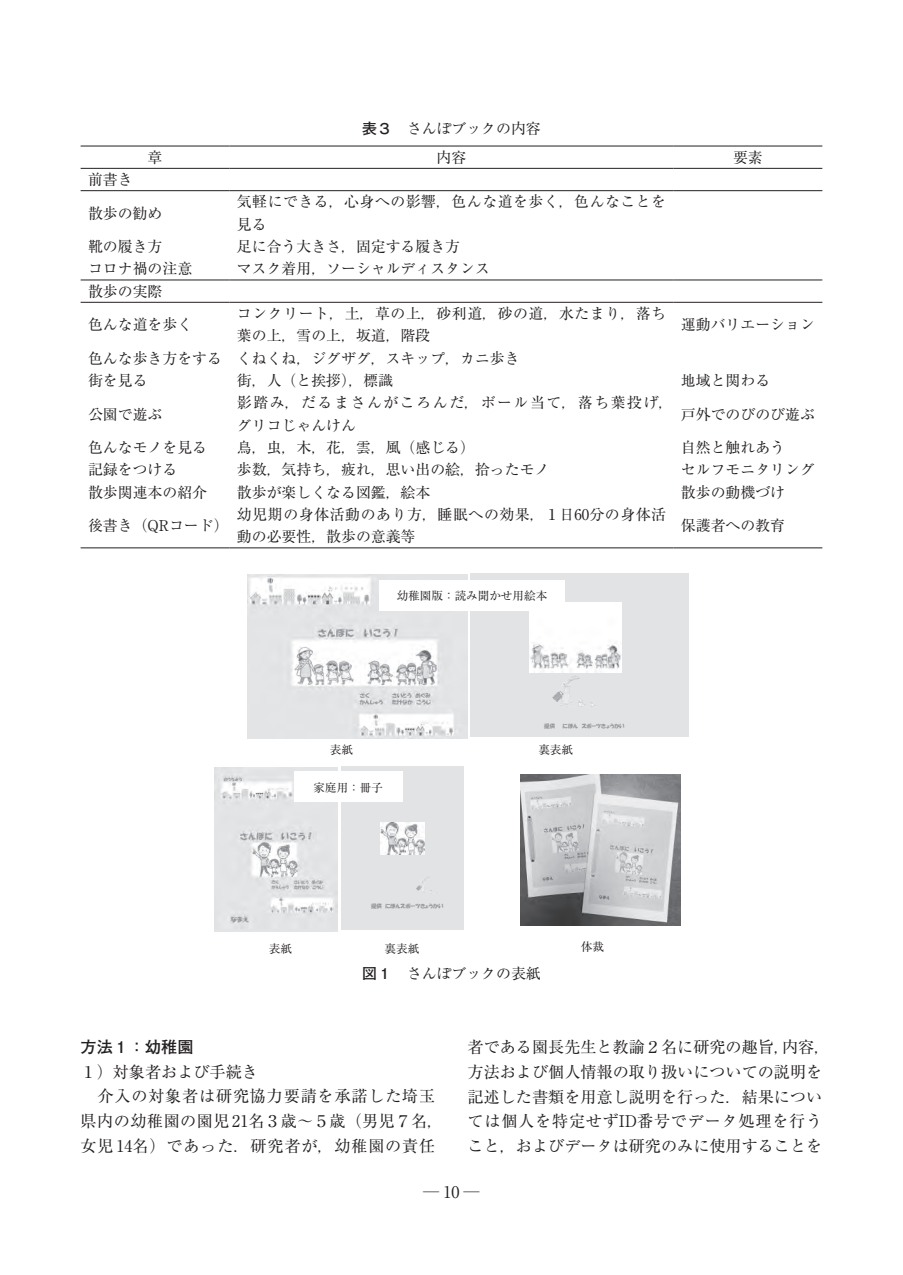
<style>
.page{position:relative;width:903px;height:1275px;background:#fff}
.page>*{position:absolute;margin:0;border:0;box-sizing:border-box;transform-origin:0 0}
.t1{font:16.1px/24.8px "Ryumin Pro";color:#231f20}
.t2{font:16.1px/24.8px "Ryumin Pro";letter-spacing:.05em;color:#231f20}
.t3{font:700 16.1px "Futo Go B101 Pro";color:#231f20}
.t4{font:14.88px/22.4px "Ryumin Pro";color:#231f20}
.t5{font:14.88px/22.4px "Ryumin Pro";letter-spacing:.04em;color:#231f20}
.t6{font:14.88px/22.4px "Ryumin Pro";letter-spacing:.105em;color:#231f20}
.t7{font:14.88px/22.4px "Ryumin Pro";letter-spacing:.035em;color:#231f20}
.t8{font:11.55px "Ryumin Pro";color:#231f20}
.t9{font:5.42px "HGP Soei Kakupoptai";color:#919396}
.s1{font-family:"Futo Go B101 Pro";font-weight:700}
</style>
<div class="page">
<hr style="left:81px;top:548px;width:148px;height:1px;background:#231f20">
<hr style="left:229px;top:548px;width:444px;height:1px;background:#231f20">
<hr style="left:673px;top:548px;width:149px;height:1px;background:#231f20">
<hr style="left:81px;top:146px;width:148px;height:1px;background:#231f20">
<hr style="left:229px;top:146px;width:444px;height:1px;background:#231f20">
<hr style="left:673px;top:146px;width:149px;height:1px;background:#231f20">
<hr style="left:81px;top:168px;width:148px;height:1px;background:#231f20">
<hr style="left:229px;top:168px;width:444px;height:1px;background:#231f20">
<hr style="left:673px;top:168px;width:149px;height:1px;background:#231f20">
<hr style="left:81px;top:190px;width:148px;height:1px;background:#231f20">
<hr style="left:229px;top:190px;width:444px;height:1px;background:#231f20">
<hr style="left:673px;top:190px;width:149px;height:1px;background:#231f20">
<hr style="left:81px;top:280px;width:148px;height:1px;background:#231f20">
<hr style="left:229px;top:280px;width:444px;height:1px;background:#231f20">
<hr style="left:673px;top:280px;width:149px;height:1px;background:#231f20">
<hr style="left:81px;top:302px;width:148px;height:1px;background:#231f20">
<hr style="left:229px;top:302px;width:444px;height:1px;background:#231f20">
<hr style="left:673px;top:302px;width:149px;height:1px;background:#231f20">
<img style="left:248px;top:574px;width:219px;height:164px">
<div style="left:471px;top:573px;width:218px;height:164px;background:#e2e3e5"></div>
<img style="left:530px;top:603px;width:91px;height:69px">
<img style="left:551px;top:672px;width:48px;height:35px">
<div style="left:379px;top:580px;width:186px;height:31px;background:#fff"></div>
<img style="left:214px;top:767px;width:123px;height:164px">
<div style="left:341px;top:766px;width:123px;height:164px;background:#e2e3e5"></div>
<img style="left:416px;top:877px;width:16px;height:14px">
<img style="left:381px;top:822px;width:43px;height:33px">
<div style="left:294px;top:771px;width:108px;height:31px;background:#fff"></div>
<img style="left:521px;top:774px;width:159px;height:151px">
<p class="t4" style="left:362px;top:116px;width:180px"><span class="s1">表３</span>　さんぽブックの内容</p>
<p class="t4" style="left:148px;top:145px;width:16px">章</p>
<p class="t4" style="left:437px;top:145px;width:31px">内容</p>
<p class="t4" style="left:733px;top:145px;width:31px">要素</p>
<p class="t4" style="left:88px;top:167px;width:46px">前書き</p>
<p class="t4" style="left:88px;top:201px;width:76px">散歩の勧め</p>
<p class="t7" style="left:237px;top:190px;width:431px">気軽にできる，心身への影響，色んな道を歩く，色んなことを見る</p>
<p class="t4" style="left:88px;top:234px;width:76px">靴の履き方</p>
<p class="t4" style="left:237px;top:234px;width:225px">足に合う大きさ，固定する履き方</p>
<p class="t4" style="left:88px;top:257px;width:106px">コロナ禍の注意</p>
<p class="t4" style="left:237px;top:257px;width:254px">マスク着用，ソーシャルディスタンス</p>
<p class="t4" style="left:88px;top:279px;width:76px">散歩の実際</p>
<p class="t4" style="left:88px;top:312px;width:106px">色んな道を歩く</p>
<p class="t5" style="left:237px;top:301px;width:431px">コンクリート，土，草の上，砂利道，砂の道，水たまり，落ち葉の上，雪の上，坂道，階段</p>
<p class="t4" style="left:681px;top:312px;width:135px">運動バリエーション</p>
<p class="t4" style="left:88px;top:346px;width:433px">色んな歩き方をする くねくね，ジグザグ，スキップ，カニ歩き街を見る</p>
<p class="t4" style="left:237px;top:368px;width:158px">街，人（と挨拶），標識</p>
<p class="t4" style="left:681px;top:368px;width:91px">地域と関わる</p>
<p class="t4" style="left:88px;top:402px;width:76px">公園で遊ぶ</p>
<p class="t6" style="left:237px;top:391px;width:438px">影踏み，だるまさんがころんだ，ボール当て，落ち葉投げ，グリコじゃんけん</p>
<p class="t4" style="left:681px;top:402px;width:135px">戸外でのびのび遊ぶ</p>
<p class="t4" style="left:88px;top:435px;width:121px">色んなモノを見る</p>
<p class="t4" style="left:237px;top:435px;width:240px">鳥，虫，木，花，雲，風（感じる）</p>
<p class="t4" style="left:681px;top:435px;width:106px">自然と触れあう</p>
<p class="t4" style="left:88px;top:458px;width:91px">記録をつける</p>
<p class="t4" style="left:237px;top:458px;width:314px">歩数，気持ち，疲れ，思い出の絵，拾ったモノ</p>
<p class="t4" style="left:681px;top:458px;width:135px">セルフモニタリング</p>
<p class="t4" style="left:88px;top:480px;width:121px">散歩関連本の紹介</p>
<p class="t4" style="left:237px;top:480px;width:195px">散歩が楽しくなる図鑑，絵本</p>
<p class="t4" style="left:681px;top:480px;width:106px">散歩の動機づけ</p>
<p class="t4" style="left:88px;top:513px;width:142px">後書き（QRコード）</p>
<p class="t5" style="left:237px;top:502px;width:431px">幼児期の身体活動のあり方，睡眠への効果，1日60分の身体活動の必要性，散歩の意義等</p>
<p class="t4" style="left:681px;top:513px;width:106px">保護者への教育</p>
<p class="t8" style="left:397px;top:587px;width:152px">幼稚園版：読み聞かせ用絵本</p>
<p class="t9" style="left:544px;top:723px;width:12px">提供</p>
<p class="t9" style="left:563px;top:723px;width:63px">にほん スポーツきょうかい</p>
<p class="t8" style="left:330px;top:740px;width:25px">表紙</p>
<p class="t8" style="left:538px;top:740px;width:36px">裏表紙</p>
<p class="t8" style="left:314px;top:779px;width:71px">家庭用：冊子</p>
<p class="t9" style="left:371px;top:903px;width:74px">提供 にほんスポーツきょうかい</p>
<p class="t8" style="left:269px;top:939px;width:25px">表紙</p>
<p class="t8" style="left:385px;top:939px;width:36px">裏表紙</p>
<p class="t4" style="left:362px;top:961px;width:180px"><span class="s1">図１</span>　さんぽブックの表紙</p>
<p class="t8" style="left:581px;top:938px;width:25px">体裁</p>
<p class="t3" style="left:81px;top:1034px;width:114px">方法１：幼稚園</p>
<p class="t2" style="left:81px;top:1058px;width:364px">1）対象者および手続き<br>　介入の対象者は研究協力要請を承諾した埼玉県内の幼稚園の園児 21名3 歳～5歳（男児7名，女児 14名）であった．研究者が，幼稚園の責任</p>
<p class="t1" style="left:468px;top:1033px;width:364px">者である園長先生と教諭2名に研究の趣旨，内容，方法および個人情報の取り扱いについての説明を記述した書類を用意し説明を行った．結果については個人を特定せずID番号でデータ処理を行うこと，およびデータは研究のみに使用することを</p>
<p class="t1" style="left:423px;top:1178px;width:58px">─ 10 ─</p>
</div>
